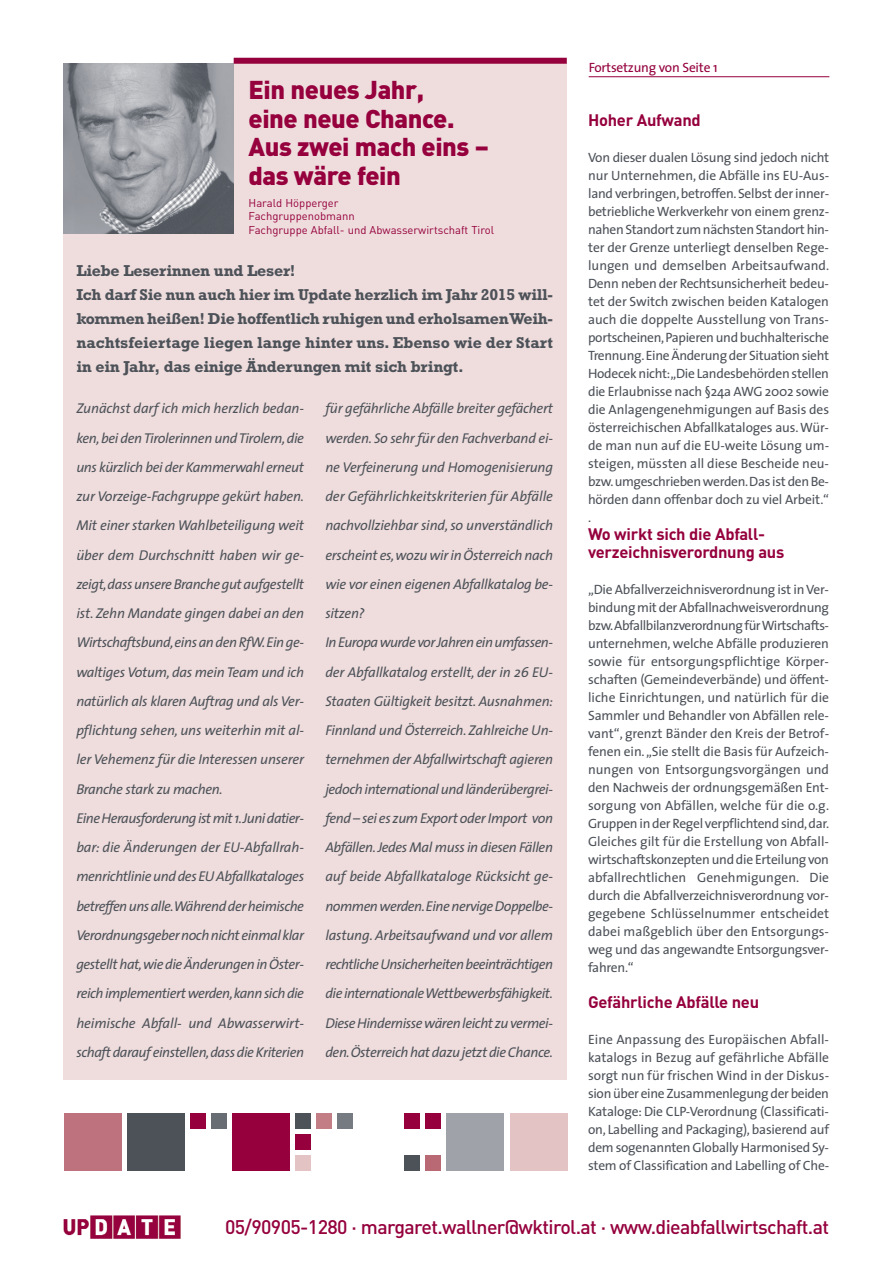
<style>
.page{position:relative;width:893px;height:1263px;background:#fff}
.page>*{position:absolute;margin:0;border:0;box-sizing:border-box;transform-origin:0 0}
.t1{font:900 25.5px/28.5px "DIN";letter-spacing:-.015em;color:#95003d}
.t2{font:500 19.5px "DIN";letter-spacing:-.03em;color:#95003d}
.t3{font:700 16.5px/18px "DIN";letter-spacing:-.015em;color:#95003d}
.t4{font:700 16.05px/24px "Rockwell";letter-spacing:-.015em;color:#4d5259}
.t5{font:italic 14.25px/29.2px "The Sans";letter-spacing:-.025em;color:#4d5259}
.t6{font:13.5px/18px "The Sans";letter-spacing:-.02em;color:#4d5259;text-align:justify}
.t7{font:13.5px "The Sans";letter-spacing:-.02em;color:#95003d}
.t8{font:11.25px/13.5px "DIN";color:#95003d}
</style>
<div class="page">
<div style="left:64px;top:64px;width:503px;height:1016px;background:#efdddd"></div>
<img style="left:64px;top:64px;width:170px;height:170px">
<hr style="left:589px;top:76px;width:240px;height:1px;background:#95003d">
<img style="left:63px;top:1215px;width:118px;height:24px">
<div style="left:234px;top:58px;width:333px;height:6px;background:#95003d"></div>
<div style="left:64px;top:1113px;width:57px;height:58px;background:#be727d"></div>
<div style="left:127px;top:1113px;width:57px;height:58px;background:#4d5259"></div>
<div style="left:211px;top:1113px;width:15px;height:15px;background:#686d74"></div>
<div style="left:190px;top:1113px;width:15px;height:15px;background:#95003d"></div>
<div style="left:447px;top:1113px;width:57px;height:58px;background:#9fa2a8"></div>
<div style="left:510px;top:1113px;width:57px;height:58px;background:#e3c3c4"></div>
<div style="left:404px;top:1113px;width:15px;height:15px;background:#95003d"></div>
<div style="left:426px;top:1113px;width:15px;height:15px;background:#95003d"></div>
<div style="left:296px;top:1113px;width:15px;height:15px;background:#4d5259"></div>
<div style="left:296px;top:1134px;width:15px;height:15px;background:#95003d"></div>
<div style="left:296px;top:1156px;width:15px;height:15px;background:#e3c3c4"></div>
<div style="left:426px;top:1156px;width:15px;height:15px;background:#b96974"></div>
<div style="left:233px;top:1113px;width:57px;height:58px;background:#95003d"></div>
<div style="left:338px;top:1113px;width:15px;height:15px;background:#767a81"></div>
<div style="left:317px;top:1113px;width:15px;height:15px;background:#c37d85"></div>
<div style="left:404px;top:1156px;width:15px;height:15px;background:#4d5259"></div>
<h1 class="t1" style="left:249px;top:78px;width:242px">Ein neues Jahr,<br>eine neue Chance.<br>Aus zwei mach eins – das wäre fein</h1>
<p class="t8" style="left:249px;top:197px;width:247px">Harald Höpperger<br>Fachgruppenobmann<br>Fachgruppe Abfall- und Abwasserwirtschaft Tirol</p>
<p class="t4" style="left:76px;top:260px;width:478px">Liebe Leserinnen und Leser!<br>Ich darf Sie nun auch hier im Update herzlich im Jahr 2015 will&shy;kommen heißen! Die hoffentlich ruhigen und erholsamen Weih&shy;nachtsfeiertage liegen lange hinter uns. Ebenso wie der Start in ein Jahr, das einige Änderungen mit sich bringt.</p>
<p class="t5" style="left:76px;top:395px;width:229px">Zunächst darf ich mich herzlich bedan&shy;ken, bei den Tirolerinnen und Tirolern, die uns kürzlich bei der Kammerwahl erneut zur Vorzeige-Fachgruppe gekürt haben.<br>Mit einer starken Wahlbeteiligung weit über dem Durchschnitt haben wir ge&shy;zeigt, dass unsere Branche gut aufgestellt ist. Zehn Mandate gingen dabei an den Wirtschaftsbund, eins an den RfW. Ein ge&shy;waltiges Votum, das mein Team und ich natürlich als klaren Auftrag und als Ver&shy;pflichtung sehen, uns weiterhin mit al&shy;ler Vehemenz für die Interessen unserer Branche stark zu machen.<br>Eine Herausforderung ist mit 1. Juni datier&shy;bar: die Änderungen der EU-Abfallrah&shy;menrichtlinie und des EU Abfallkataloges betreffen uns alle. Während der heimische Verordnungsgeber noch nicht einmal klar gestellt hat, wie die Änderungen in Öster&shy;reich implementiert werden,kann sich die heimische Abfall- und Abwasserwirt&shy;schaft darauf einstellen, dass die Kriterien</p>
<p class="t5" style="left:325px;top:395px;width:229px">für gefährliche Abfälle breiter gefächert werden. So sehr für den Fachverband ei&shy;ne Verfeinerung und Homogenisierung der Gefährlichkeitskriterien für Abfälle nachvollziehbar sind, so unverständlich erscheint es, wozu wir in Österreich nach wie vor einen eigenen Abfallkatalog be&shy;sitzen?<br>In Europa wurde vor Jahren ein umfassen&shy;der Abfallkatalog erstellt, der in 26 EU-Staaten Gültigkeit besitzt. Ausnahmen:<br>Finnland und Österreich. Zahlreiche Un&shy;ternehmen der Abfallwirtschaft agieren jedoch international und länderübergrei&shy;fend – sei es zum Export oder Import von Abfällen. Jedes Mal muss in diesen Fällen auf beide Abfallkataloge Rücksicht ge&shy;nommen werden. Eine nervige Doppelbe&shy;lastung. Arbeitsaufwand und vor allem rechtliche Unsicherheiten beeinträchtigen die internationale Wettbewerbsfähigkeit.<br>Diese Hindernisse wären leicht zu vermei&shy;den. Österreich hat dazu jetzt die Chance.</p>
<p class="t7" style="left:589px;top:62px;width:131px">Fortsetzung von Seite 1</p>
<p class="t3" style="left:588px;top:113px;width:114px">Hoher Aufwand</p>
<p class="t6" style="left:588px;top:150px;width:243px">Von dieser dualen Lösung sind jedoch nicht nur Unternehmen, die Abfälle ins EU-Aus&shy;land verbringen, betroffen. Selbst der inner&shy;betriebliche Werkverkehr von einem grenz&shy;nahen Standort zum nächsten Standort hin&shy;ter der Grenze unterliegt denselben Rege&shy;lungen und demselben Arbeitsaufwand.<br>Denn neben der Rechtsunsicherheit bedeu&shy;tet der Switch zwischen beiden Katalogen auch die doppelte Ausstellung von Trans&shy;portscheinen, Papieren und buchhalterische Trennung. Eine Änderung der Situation sieht Hodecek nicht: „Die Landesbehörden stellen die Erlaubnisse nach §24a AWG 2002 sowie die Anlagengenehmigungen auf Basis des österreichischen Abfallkataloges aus. Wür&shy;de man nun auf die EU-weite Lösung um&shy;steigen, müssten all diese Bescheide neu&shy;bzw. umgeschrieben werden. Das ist den Be&shy;hörden dann offenbar doch zu viel Arbeit.“ .</p>
<p class="t3" style="left:588px;top:527px;width:198px">Wo wirkt sich die Abfall&shy;verzeichnisverordnung aus</p>
<p class="t6" style="left:588px;top:582px;width:242px">„Die Abfallverzeichnisverordnung ist in Ver&shy;bindung mit der Abfallnachweisverordnung bzw. Abfallbilanzverordnung für Wirtschafts&shy;unternehmen, welche Abfälle produzieren sowie für entsorgungspflichtige Körper&shy;schaften (Gemeindeverbände) und öffent&shy;liche Einrichtungen, und natürlich für die Sammler und Behandler von Abfällen rele&shy;vant“, grenzt Bänder den Kreis der Betrof&shy;fenen ein. „Sie stellt die Basis für Aufzeich&shy;nungen von Entsorgungsvorgängen und den Nachweis der ordnungsgemäßen Ent&shy;sorgung von Abfällen, welche für die o.g.<br>Gruppen in der Regel verpflichtend sind, dar.<br>Gleiches gilt für die Erstellung von Abfall&shy;wirtschaftskonzepten und die Erteilung von abfallrechtlichen Genehmigungen. Die durch die Abfallverzeichnisverordnung vor&shy;gegebene Schlüsselnummer entscheidet dabei maßgeblich über den Entsorgungs&shy;weg und das angewandte Entsorgungsver&shy;fahren.“</p>
<p class="t3" style="left:588px;top:995px;width:173px">Gefährliche Abfälle neu</p>
<p class="t6" style="left:588px;top:1032px;width:243px">Eine Anpassung des Europäischen Abfall&shy;katalogs in Bezug auf gefährliche Abfälle sorgt nun für frischen Wind in der Diskus&shy;sion über eine Zusammenlegung der beiden Kataloge: Die CLP-Verordnung (Classificati&shy;on, Labelling and Packaging), basierend auf dem sogenannten Globally Harmonised Sy&shy;stem of Classification and Labelling of Che-</p>
<h2 class="t2" style="left:225px;top:1220px;width:605px">05/90905-1280 · margaret.wallner@wktirol.at · www.dieabfallwirtschaft.at</h2>
</div>
